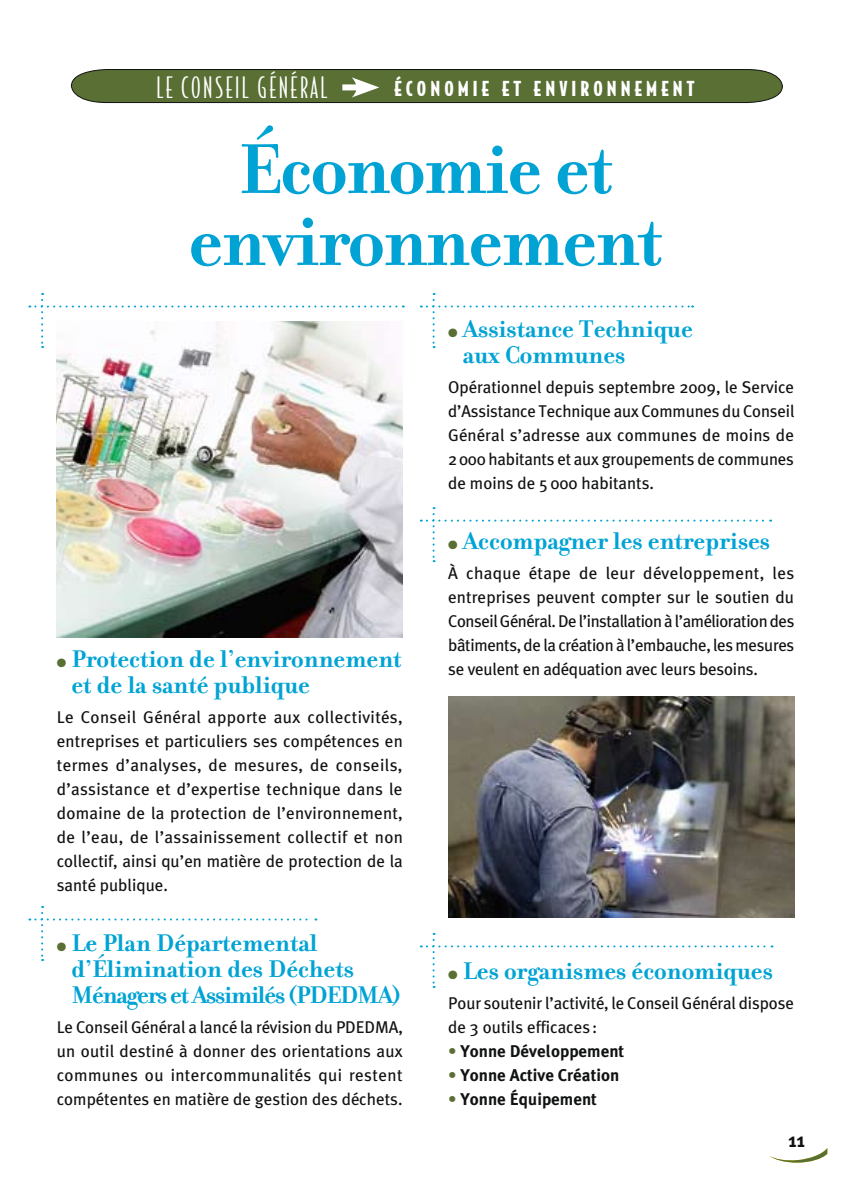
<style>
.page{position:relative;width:851px;height:1191px;background:#fff}
.page>*{position:absolute;margin:0;border:0;box-sizing:border-box;transform-origin:0 0}
.t1{font:700 76px/72px "Filosofia";letter-spacing:-.015em;color:#00a3d4;text-align:center}
.t2{font:300 28px "Bodega Sans";letter-spacing:.09em;color:#fff}
.t3{font:700 26px/26px "Filosofia";color:#00a3d4}
.t4{font:700 20px "Meta Plus";color:#111212}
.t5{font:900 19.6px "Bodega Sans";letter-spacing:.205em;color:#fff}
.t6{font:17px/24px "Meta Plus";color:#111212;text-align:justify}
.t7{font:700 17px "Meta Plus";color:#111212}
.s1{color:#596f33}
</style>
<div class="page">
<img style="left:448px;top:696px;width:346px;height:221px">
<svg style="left:71px;top:69px;width:711px;height:34px;background:#5a6e37"></svg>
<svg style="left:769px;top:1148px;width:58px;height:14px"></svg>
<svg style="left:29px;top:293px;width:375px;height:55px"></svg>
<svg style="left:421px;top:293px;width:272px;height:55px"></svg>
<svg style="left:421px;top:507px;width:350px;height:55px"></svg>
<svg style="left:421px;top:933px;width:351px;height:55px"></svg>
<svg style="left:29px;top:906px;width:287px;height:55px"></svg>
<img style="left:57px;top:321px;width:346px;height:316px">
<h2 class="t2" style="left:156px;top:71px;width:171px">LE CONSEIL GÉNÉRAL</h2>
<p class="t5" style="left:394px;top:75px;width:301px">ÉCONOMIE ET ENVIRONNEMENT</p>
<h1 class="t1" style="left:188px;top:134px;width:475px">Économie et environnement</h1>
<h3 class="t3" style="left:71px;top:646px;width:331px;text-indent:-15px"><span class="s1">●</span> Protection de l’environnement et de la santé publique</h3>
<p class="t6" style="left:57px;top:705px;width:348px">Le Conseil Général apporte aux collectivités, entreprises et particuliers ses compétences en termes d’analyses, de mesures, de conseils, d’assistance et d’expertise technique dans le domaine de la protection de l’environnement, de l’eau, de l’assainissement collectif et non collectif, ainsi qu’en matière de protection de la santé publique.</p>
<h3 class="t3" style="left:71px;top:930px;width:331px;text-indent:-15px"><span class="s1">●</span> Le Plan Départemental d’Élimination des Déchets<br>Ménagers et Assimilés (PDEDMA)</h3>
<p class="t6" style="left:57px;top:1014px;width:348px">Le Conseil Général a lancé la révision du PDEDMA, un outil destiné à donner des orientations aux communes ou intercommunalités qui restent compétentes en matière de gestion des déchets.</p>
<h3 class="t3" style="left:463px;top:316px;width:231px;text-indent:-15px"><span class="s1">●</span> Assistance Technique aux Communes</h3>
<p class="t6" style="left:448px;top:375px;width:348px">Opérationnel depuis septembre 2009, le Service d’Assistance Technique aux Communes du Conseil Général s’adresse aux communes de moins de 2000 habitants et aux groupements de communes de moins de 5000 habitants.</p>
<h3 class="t3" style="left:448px;top:528px;width:323px"><span class="s1">●</span> Accompagner les entreprises</h3>
<p class="t6" style="left:448px;top:560px;width:348px">À chaque étape de leur développement, les entreprises peuvent compter sur le soutien du Conseil Général. De l’installation à l’amélioration des bâtiments, de la création à l’embauche, les mesures se veulent en adéquation avec leurs besoins.</p>
<h3 class="t3" style="left:448px;top:958px;width:326px"><span class="s1">●</span> Les organismes économiques</h3>
<p class="t6" style="left:448px;top:991px;width:347px">Pour soutenir l’activité, le Conseil Général dispose de 3 outils efficaces :</p>
<p class="t7" style="left:448px;top:1041px;width:178px"><span class="s1">•</span> Yonne Développement</p>
<p class="t7" style="left:448px;top:1065px;width:172px"><span class="s1">•</span> Yonne Active Création</p>
<p class="t7" style="left:448px;top:1089px;width:150px"><span class="s1">•</span> Yonne Équipement</p>
<p class="t4" style="left:788px;top:1129px;width:18px">11</p>
</div>
